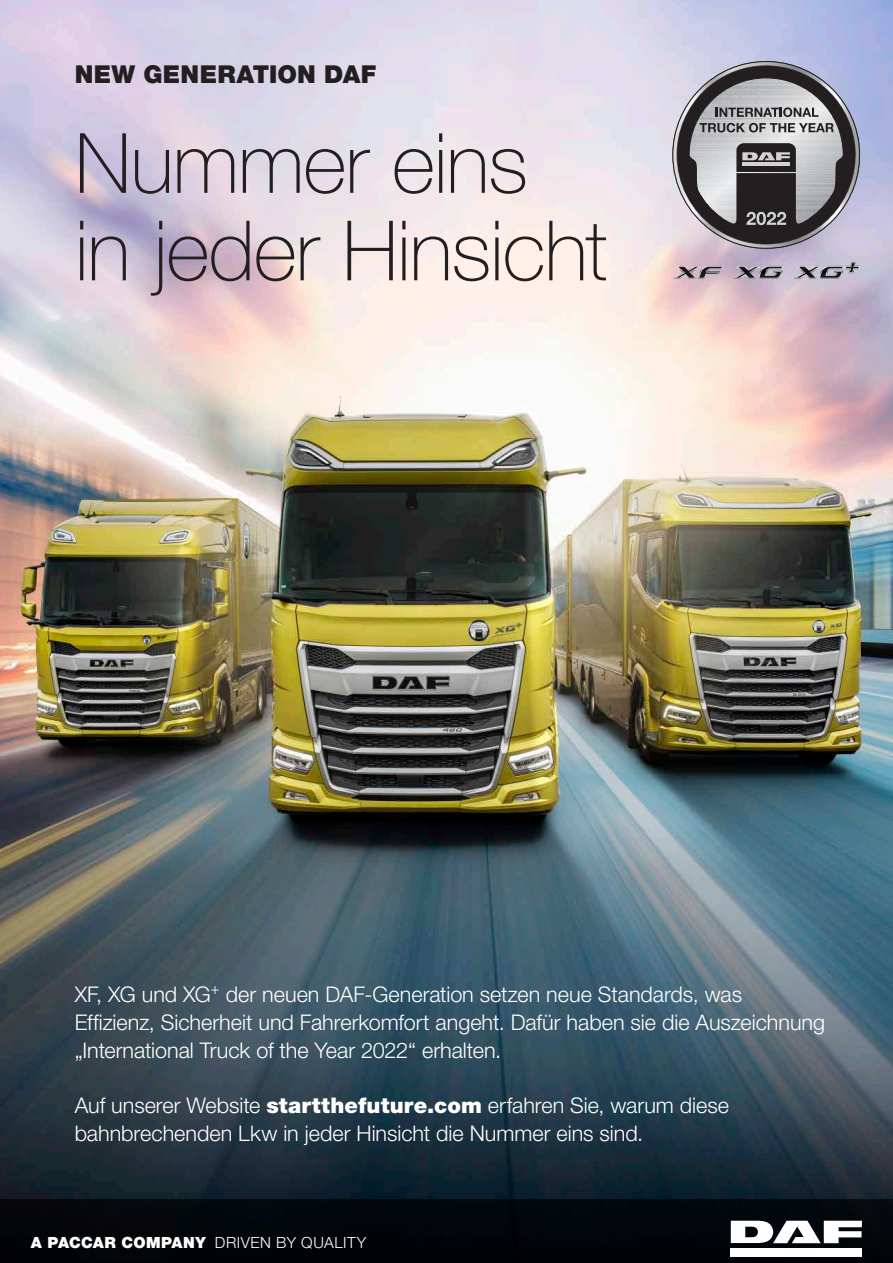
<style>
.page{position:relative;width:893px;height:1263px;background:#fff}
.page>*{position:absolute;margin:0;border:0;box-sizing:border-box;transform-origin:0 0}
.t1{font:100 83.25px/87.4px "Helvetica Neue LT Pro";letter-spacing:-.015em;color:#231f20}
.t2{font:900 24.75px "Helvetica Neue LT Pro";letter-spacing:.01em;color:#231f20}
.t3{font:300 21.6px/27.8px "Helvetica Neue LT Pro";color:#fff}
.t4{font:300 15.45px "Helvetica Neue LT Pro";letter-spacing:.035em;color:#fff}
.s1{font-weight:900}
</style>
<div class="page">
<img style="left:0;top:0;width:893px;height:1199px">
<div style="left:0;top:1199px;width:893px;height:64px;background:#010609"></div>
<div style="left:731px;top:1248px;width:131px;height:9px;background:#fff"></div>
<svg style="left:731px;top:1221px;width:131px;height:22px"></svg>
<svg style="left:733px;top:266px;width:50px;height:13px"></svg>
<svg style="left:794px;top:262px;width:66px;height:17px"></svg>
<svg style="left:673px;top:266px;width:50px;height:13px"></svg>
<svg style="left:672px;top:61px;width:189px;height:188px;background:#8d8b92"></svg>
<p class="t2" style="left:75px;top:60px;width:303px">NEW GENERATION DAF</p>
<h1 class="t1" style="left:75px;top:119px;width:534px">Nummer eins<br>in jeder Hinsicht</h1>
<p class="t3" style="left:75px;top:980px;width:752px">XF, XG und XG<sup>+</sup> der neuen DAF-Generation setzen neue Standards, was<br>Effizienz, Sicherheit und Fahrerkomfort angeht. Dafür haben sie die Auszeichnung „International Truck of the Year 2022“ erhalten.</p>
<p class="t3" style="left:75px;top:1091px;width:656px">Auf unserer Website <span class="s1">startthefuture.com</span> erfahren Sie, warum diese bahnbrechenden Lkw in jeder Hinsicht die Nummer eins sind.</p>
<p class="t4" style="left:31px;top:1233px;width:337px"><span class="s1">A PACCAR COMPANY</span> DRIVEN BY QUALITY</p>
</div>
